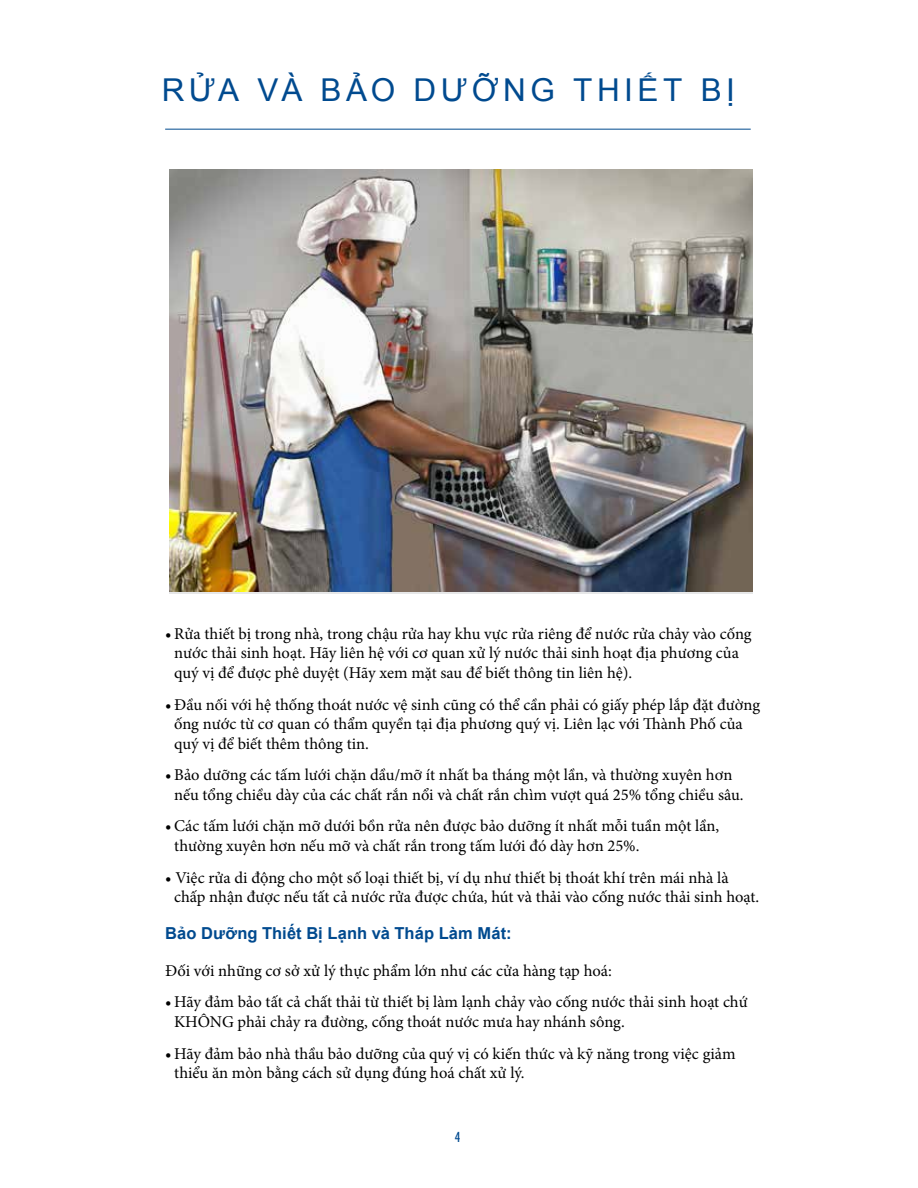
<style>
.page{position:relative;width:918px;height:1188px;background:#fff}
.page>*{position:absolute;margin:0;border:0;box-sizing:border-box;transform-origin:0 0}
.t1{font:31.5px "Arial";letter-spacing:.14em;color:#004a8f}
.t2{font:16.5px/19.5px "Minion Pro";color:#000}
.t3{font:700 16.5px "Arial";letter-spacing:.005em;color:#004a8f}
.t4{font:500 condensed 13.5px "Futura";color:#004a8f}
</style>
<div class="page">
<hr style="left:165px;top:129px;width:586px;height:1px;background:#004a8f">
<img style="left:170px;top:170px;width:583px;height:421px">
<h1 class="t1" style="left:162px;top:68px;width:575px">RỬA VÀ BẢO DƯỠNG THIẾT BỊ</h1>
<p class="t2" style="left:174px;top:624px;width:579px;text-indent:-9px">• Rửa thiết bị trong nhà, trong chậu rửa hay khu vực rửa riêng để nước rửa chảy vào cống nước thải sinh hoạt. Hãy liên hệ với cơ quan xử lý nước thải sinh hoạt địa phương của quý vị để được phê duyệt (Hãy xem mặt sau để biết thông tin liên hệ).</p>
<p class="t2" style="left:174px;top:695px;width:587px;text-indent:-9px">• Đầu nối với hệ thống thoát nước vệ sinh cũng có thể cần phải có giấy phép lắp đặt đường ống nước từ cơ quan có thẩm quyền tại địa phương quý vị. Liên lạc với Thành Phố của quý vị để biết thêm thông tin.</p>
<p class="t2" style="left:174px;top:765px;width:571px;text-indent:-9px">• Bảo dưỡng các tấm lưới chặn dầu/mỡ ít nhất ba tháng một lần, và thường xuyên hơn nếu tổng chiều dày của các chất rắn nổi và chất rắn chìm vượt quá 25% tổng chiều sâu.</p>
<p class="t2" style="left:174px;top:817px;width:547px;text-indent:-9px">•Các tấm lưới chặn mỡ dưới bồn rửa nên được bảo dưỡng ít nhất mỗi tuần một lần, thường xuyên hơn nếu mỡ và chất rắn trong tấm lưới đó dày hơn 25%.</p>
<p class="t2" style="left:174px;top:868px;width:587px;text-indent:-9px">• Việc rửa di động cho một số loại thiết bị, ví dụ như thiết bị thoát khí trên mái nhà là chấp nhận được nếu tất cả nước rửa được chứa, hút và thải vào cống nước thải sinh hoạt.</p>
<p class="t3" style="left:165px;top:922px;width:348px">BẢO DƯỠNG THIẾT BỊ LẠNH VÀ THÁP LÀM MÁT:</p>
<p class="t2" style="left:165px;top:961px;width:448px">Đối với những cơ sở xử lý thực phẩm lớn như các cửa hàng tạp hoá:</p>
<p class="t2" style="left:174px;top:992px;width:570px;text-indent:-9px">• Hãy đảm bảo tất cả chất thải từ thiết bị làm lạnh chảy vào cống nước thải sinh hoạt chứ<br>KHÔNG phải chảy ra đường, cống thoát nước mưa hay nhánh sông.</p>
<p class="t2" style="left:174px;top:1044px;width:563px;text-indent:-9px">• Hãy đảm bảo nhà thầu bảo dưỡng của quý vị có kiến thức và kỹ năng trong việc giảm thiểu ăn mòn bằng cách sử dụng đúng hoá chất xử lý.</p>
<p class="t4" style="left:455px;top:1128px;width:7px">4</p>
</div>
